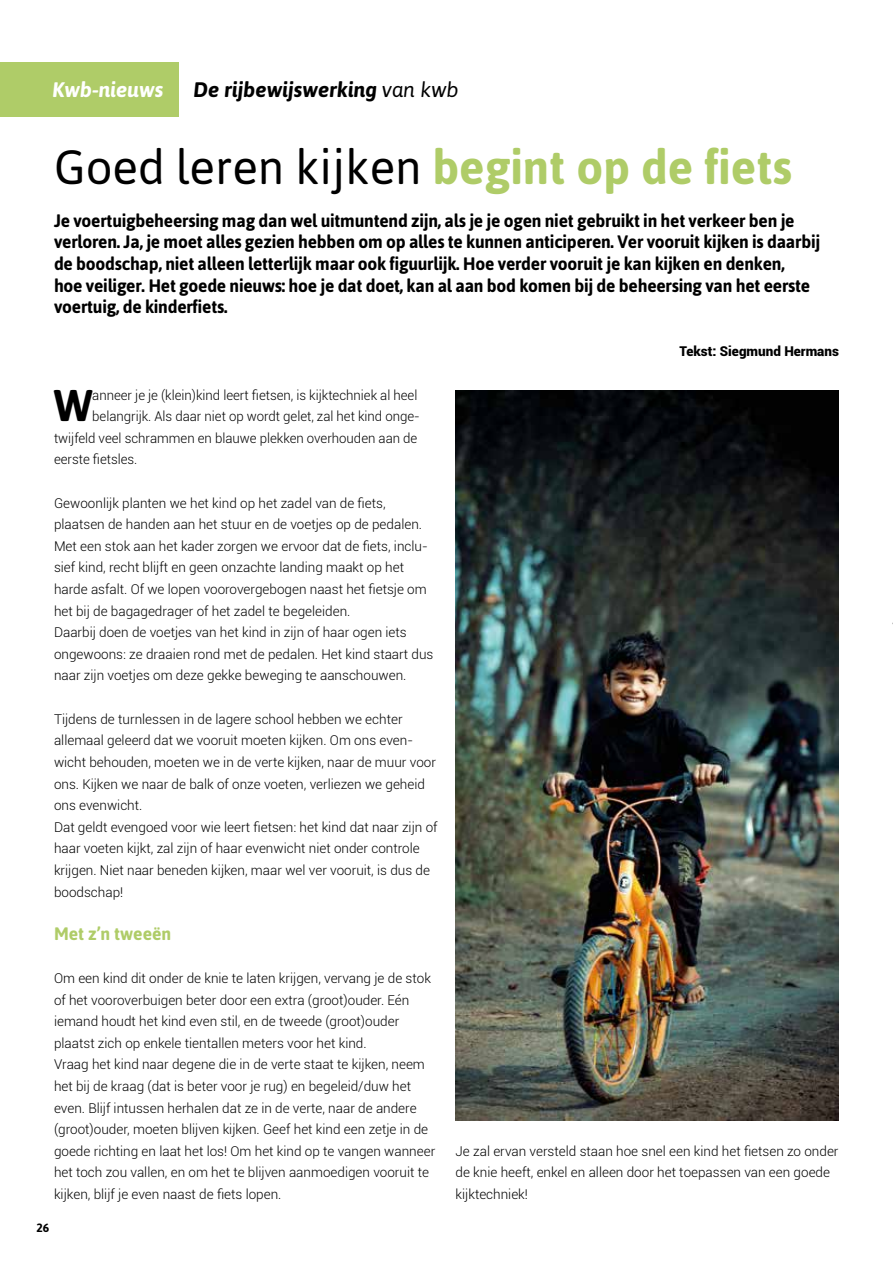
<style>
.page{position:relative;width:893px;height:1263px;background:#fff}
.page>*{position:absolute;margin:0;border:0;box-sizing:border-box;transform-origin:0 0}
.t1{font:48px "Asap";color:#000}
.t2{font:700 44.25px "Asap";color:#000}
.t3{font:italic 700 21px "Asap";color:#000}
.t4{font:italic 700 21px "Asap";color:#fff}
.t5{font:700 18px/21.6px "Asap";letter-spacing:-.01em;color:#000;scale:.96 1}
.t6{font:700 18px "Asap";color:#afcc68}
.t7{font:300 13.5px/21.6px "Roboto";color:#000}
.t8{font:900 13.5px "Roboto";color:#000}
.t9{font:700 12px "Asap";color:#000}
.s1{font-weight:400}
.s2{font-weight:700;color:#afcc68}
</style>
<div class="page">
<div style="left:0;top:63px;width:179px;height:54px;background:#afcc68"></div>
<img style="left:455px;top:390px;width:384px;height:730px">
<h3 class="t4" style="left:52px;top:78px;width:113px">Kwb-nieuws</h3>
<h3 class="t3" style="left:194px;top:78px;width:267px">De rijbewijswerking <span class="s1">van kwb</span></h3>
<h1 class="t1" style="left:54px;top:139px;width:739px">Goed leren kijken <span class="s2">begint op de fiets</span></h1>
<p class="t5" style="left:54px;top:210px;width:800px">Je voertuigbeheersing mag dan wel uitmuntend zijn, als je je ogen niet gebruikt in het verkeer ben je verloren. Ja, je moet alles gezien hebben om op alles te kunnen anticiperen. Ver vooruit kijken is daarbij de boodschap, niet alleen letterlijk maar ook figuurlijk. Hoe verder vooruit je kan kijken en denken,<br>hoe veiliger. Het goede nieuws: hoe je dat doet, kan al aan bod komen bij de beheersing van het eerste voertuig, de kinderfiets.</p>
<p class="t8" style="left:679px;top:342px;width:161px">Tekst: Siegmund Hermans</p>
<h2 class="t2" style="left:54px;top:380px;width:40px">W</h2>
<p class="t7" style="left:92px;top:384px;width:327px">anneer je je (klein)kind leert fietsen, is kijktechniek al heel</p>
<p class="t7" style="left:92px;top:405px;width:329px">belangrijk. Als daar niet op wordt gelet, zal het kind onge-</p>
<p class="t7" style="left:54px;top:427px;width:365px">twijfeld veel schrammen en blauwe plekken overhouden aan de</p>
<p class="t7" style="left:54px;top:448px;width:85px">eerste fietsles.</p>
<p class="t7" style="left:54px;top:492px;width:381px">Gewoonlijk planten we het kind op het zadel van de fiets, plaatsen de handen aan het stuur en de voetjes op de pedalen.<br>Met een stok aan het kader zorgen we ervoor dat de fiets, inclu&shy;sief kind, recht blijft en geen onzachte landing maakt op het harde asfalt. Of we lopen voorovergebogen naast het fietsje om het bij de bagagedrager of het zadel te begeleiden.<br>Daarbij doen de voetjes van het kind in zijn of haar ogen iets ongewoons: ze draaien rond met de pedalen. Het kind staart dus naar zijn voetjes om deze gekke beweging te aanschouwen.</p>
<p class="t7" style="left:54px;top:708px;width:385px">Tijdens de turnlessen in de lagere school hebben we echter allemaal geleerd dat we vooruit moeten kijken. Om ons even&shy;wicht behouden, moeten we in de verte kijken, naar de muur voor ons. Kijken we naar de balk of onze voeten, verliezen we geheid ons evenwicht.<br>Dat geldt evengoed voor wie leert fietsen: het kind dat naar zijn of haar voeten kijkt, zal zijn of haar evenwicht niet onder controle krijgen. Niet naar beneden kijken, maar wel ver vooruit, is dus de boodschap!</p>
<h3 class="t6" style="left:54px;top:923px;width:119px">Met z’n tweeën</h3>
<p class="t7" style="left:54px;top:967px;width:383px">Om een kind dit onder de knie te laten krijgen, vervang je de stok of het vooroverbuigen beter door een extra (groot)ouder. Eén iemand houdt het kind even stil, en de tweede (groot)ouder plaatst zich op enkele tientallen meters voor het kind.<br>Vraag het kind naar degene die in de verte staat te kijken, neem het bij de kraag (dat is beter voor je rug) en begeleid/duw het even. Blijf intussen herhalen dat ze in de verte, naar de andere (groot)ouder, moeten blijven kijken. Geef het kind een zetje in de goede richting en laat het los! Om het kind op te vangen wanneer het toch zou vallen, en om het te blijven aanmoedigen vooruit te kijken, blijf je even naast de fiets lopen.</p>
<p class="t7" style="left:455px;top:1140px;width:385px">Je zal ervan versteld staan hoe snel een kind het fietsen zo onder de knie heeft, enkel en alleen door het toepassen van een goede kijktechniek!</p>
<p class="t9" style="left:36px;top:1220px;width:14px">26</p>
</div>
